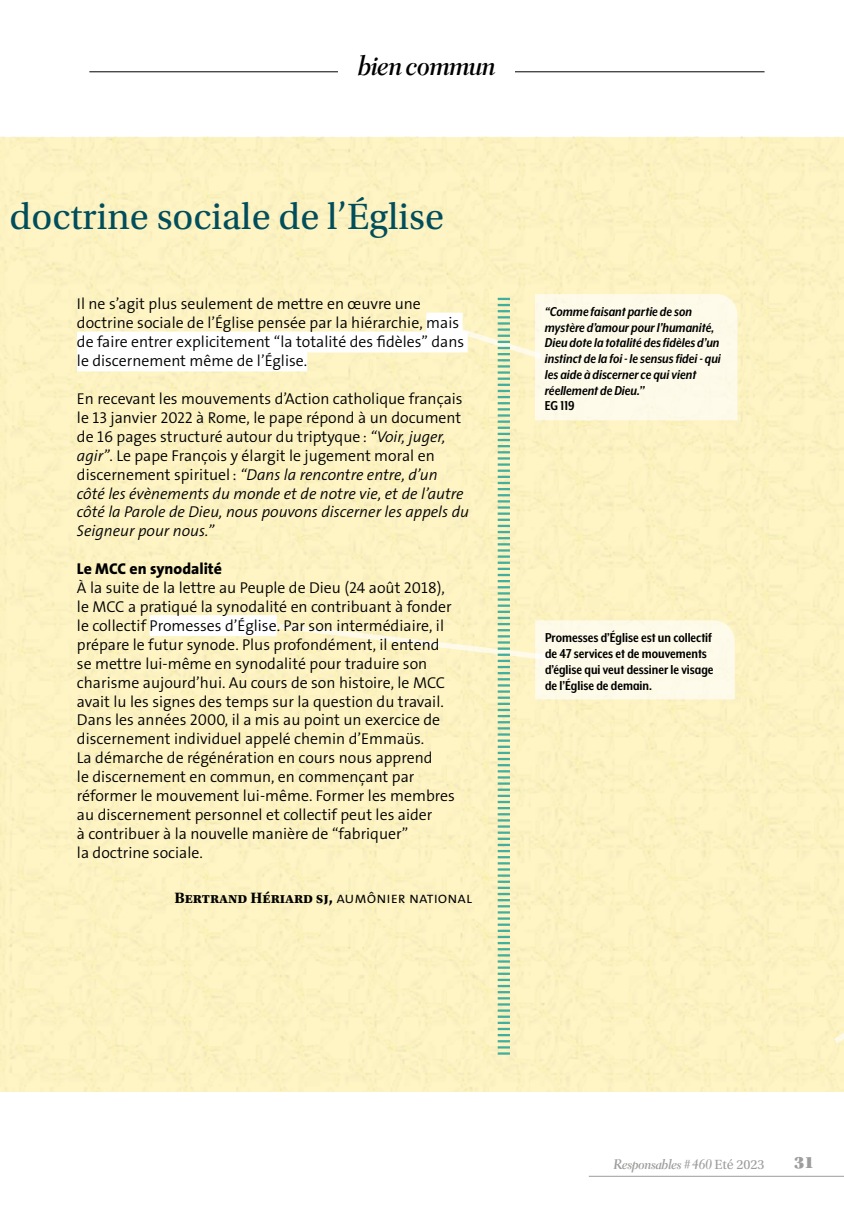
<style>
.page{position:relative;width:844px;height:1216px;background:#fff}
.page>*{position:absolute;margin:0;border:0;box-sizing:border-box;transform-origin:0 0}
.t1{font:38.5px "Utopia Std";color:#004d5b}
.t2{font:28px "Electra LT Std Bold Cursive Dis";color:#000}
.t3{font:17.5px "Utopia Std Black Headline";color:#9d9d9c}
.t4{font:300 15.75px/18.9px "The Sans";color:#000}
.t5{font:700 15.75px "Utopia Std";letter-spacing:.045em;color:#000}
.t6{font:800 15.75px "The Sans";color:#000}
.t7{font:italic 700 14.88px/15.8px "Mr Eaves XL Mod Nar OT";color:#000}
.t8{font:700 14.88px/15.8px "Mr Eaves XL Mod Nar OT";color:#000}
.t9{font:14px "Electra LT Std Bold Cursive Dis";color:#9d9d9c}
.s1{font-style:italic}
.s2{font-family:"The Sans";font-weight:300}
.s3{font-family:"Utopia Std"}
</style>
<div class="page">
<hr style="left:89px;top:71px;width:675px;height:1px;background:#000">
<div style="left:338px;top:55px;width:177px;height:49px;background:#fff"></div>
<hr style="left:588px;top:1175px;width:255px;height:1px;background:#9d9d9c">
<div style="left:828px;top:795px;width:15px;height:250px;background:#fcf2c2"></div>
<svg style="left:267px;top:294px;width:470px;height:760px;background:#faf2c5"></svg>
<div style="left:426px;top:312px;width:36px;height:21px;background:#fff"></div>
<div style="left:77px;top:331px;width:390px;height:21px;background:#fff"></div>
<div style="left:77px;top:350px;width:230px;height:21px;background:#fff"></div>
<div style="left:149px;top:615px;width:128px;height:21px;background:#fff"></div>
<h2 class="t2" style="left:358px;top:55px;width:138px">bien commun</h2>
<h1 class="t1" style="left:10px;top:197px;width:435px">doctrine sociale de l’Église</h1>
<p class="t4" style="left:77px;top:296px;width:389px">Il ne s’agit plus seulement de mettre en œuvre une doctrine sociale de l’Église pensée par la hiérarchie, mais de faire entrer explicitement “la totalité des fidèles” dans le discernement même de l’Église.</p>
<p class="t4" style="left:77px;top:389px;width:393px">En recevant les mouvements d’Action catholique français le 13 janvier 2022 à Rome, le pape répond à un document de 16 pages structuré autour du triptyque : <span class="s1">“Voir, juger, agir”</span>. Le pape François y élargit le jugement moral en discernement spirituel : <span class="s1">“Dans la rencontre entre, d’un côté les évènements du monde et de notre vie, et de l’autre côté la Parole de Dieu, nous pouvons discerner les appels du Seigneur pour nous.”</span></p>
<p class="t6" style="left:77px;top:560px;width:147px">Le MCC en synodalité</p>
<p class="t4" style="left:77px;top:578px;width:379px">À la suite de la lettre au Peuple de Dieu (24 août 2018), le MCC a pratiqué la synodalité en contribuant à fonder le collectif Promesses d’Église. Par son intermédiaire, il prépare le futur synode. Plus profondément, il entend se mettre lui-même en synodalité pour traduire son charisme aujourd’hui. Au cours de son histoire, le MCC avait lu les signes des temps sur la question du travail.<br>Dans les années 2000, il a mis au point un exercice de discernement individuel appelé chemin d’Emmaüs.<br>La démarche de régénération en cours nous apprend<br>le discernement en commun, en commençant par réformer le mouvement lui-même. Former les membres au discernement personnel et collectif peut les aider<br>à contribuer à la nouvelle manière de “fabriquer”<br>la doctrine sociale.</p>
<p class="t5" style="left:174px;top:889px;width:299px">Bertrand Hériard sj, <span class="s2">aumônier national</span></p>
<p class="t7" style="left:544px;top:304px;width:177px">“Comme faisant partie de son mystère d’amour pour l’humanité,<br>Dieu dote la totalité des fidèles d’un instinct de la foi - le sensus fidei - qui les aide à discerner ce qui vient réellement de Dieu.’’</p>
<p class="t8" style="left:544px;top:398px;width:31px">EG 119</p>
<p class="t8" style="left:545px;top:630px;width:170px">Promesses d’Église est un collectif de 47 services et de mouvements d’église qui veut dessiner le visage de l’Église de demain.</p>
<p class="t9" style="left:613px;top:1158px;width:152px">Responsables # 460 <span class="s3">Eté 2023</span></p>
<p class="t3" style="left:793px;top:1155px;width:22px">31</p>
</div>
